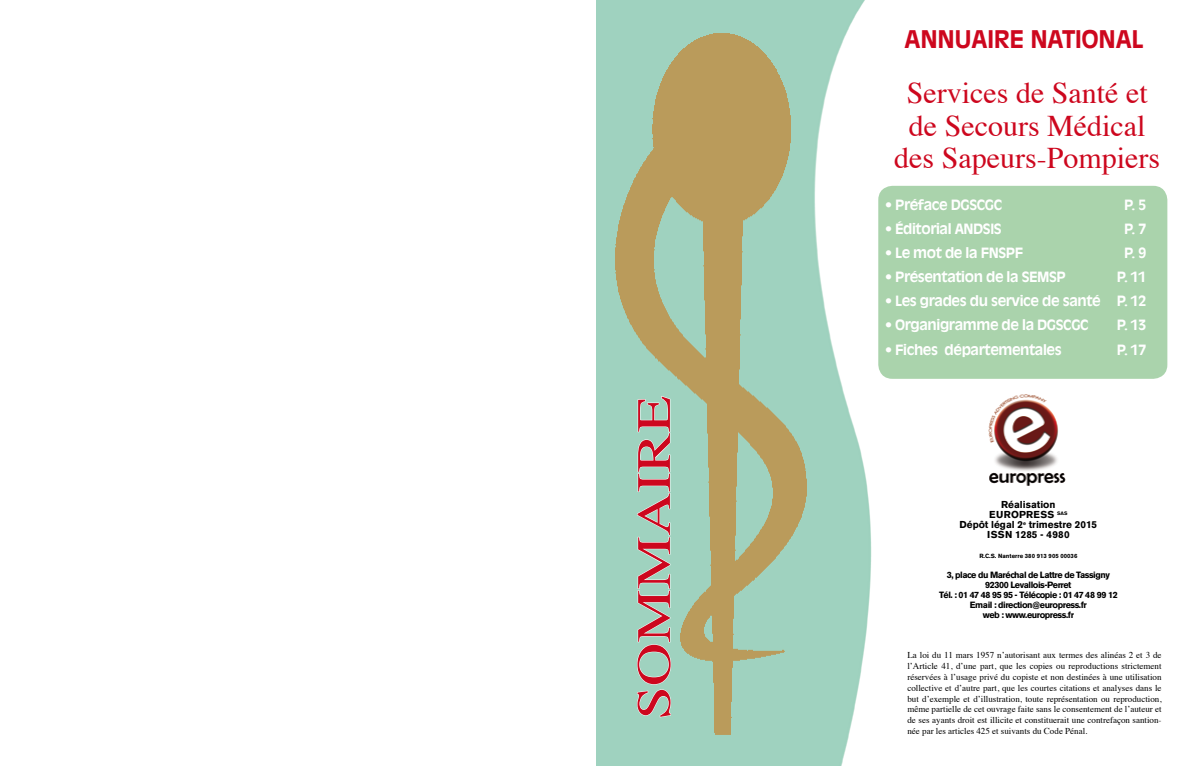
<style>
.page{position:relative;width:1191px;height:766px;background:#fff}
.page>*{position:absolute;margin:0;border:0;box-sizing:border-box;transform-origin:0 0}
.t1{font:48px "Times";color:#cd071e;scale:1.25 1}
.t2{font:30px/32px "Times";color:#cd071e;text-align:center}
.t3{font:700 24px "Antique Olive";letter-spacing:-.01em;color:#cd071e}
.t4{font:700 14px "Antique Olive";letter-spacing:-.03em;color:#fff}
.t5{font:700 10px/10px "Akzidenz Grotesk BE";color:#000;text-align:center}
.t6{font:9px/10.8px "Times";color:#000;text-align:justify}
.t7{font:700 9px/10px "Akzidenz Grotesk BE";letter-spacing:-.05em;color:#000;text-align:center}
.t8{font:700 6px "Akzidenz Grotesk BE";color:#000}
</style>
<div class="page">
<img style="left:596px;top:0;width:292px;height:765px">
<img style="left:608px;top:13px;width:225px;height:752px">
<svg style="left:636px;top:395px;width:35px;height:322px;background:#aed9c9"></svg>
<div style="left:878px;top:186px;width:289px;height:193px;background:#aad3ac;border-radius:14px"></div>
<img style="left:988px;top:394px;width:78px;height:92px">
<svg style="left:596px;top:764px;width:6px;height:2px"></svg>
<p class="t1" style="left:609px;top:719px;width:260px;rotate:-90deg">SOMMAIRE</p>
<p class="t3" style="left:904px;top:25px;width:240px">ANNUAIRE NATIONAL</p>
<p class="t2" style="left:894px;top:75px;width:267px">Services de Santé et de Secours Médical des Sapeurs-Pompiers</p>
<p class="t4" style="left:885px;top:197px;width:119px">• Préface DGSCGC</p>
<p class="t4" style="left:1124px;top:197px;width:23px">P. 5</p>
<p class="t4" style="left:885px;top:221px;width:118px">• Éditorial ANDSIS</p>
<p class="t4" style="left:1124px;top:221px;width:23px">P. 7</p>
<p class="t4" style="left:885px;top:244px;width:140px">• Le mot de la FNSPF</p>
<p class="t4" style="left:1124px;top:244px;width:23px">P. 9</p>
<p class="t4" style="left:885px;top:268px;width:182px">• Présentation de la SEMSP</p>
<p class="t4" style="left:1116px;top:268px;width:31px">P. 11</p>
<p class="t4" style="left:885px;top:292px;width:263px">• Les grades du service de santé P. 12</p>
<p class="t4" style="left:885px;top:316px;width:205px">• Organigramme de la DGSCGC</p>
<p class="t4" style="left:1116px;top:316px;width:31px">P. 13</p>
<p class="t4" style="left:885px;top:340px;width:178px">• Fiches départementales</p>
<p class="t4" style="left:1116px;top:340px;width:31px">P. 17</p>
<p class="t5" style="left:959px;top:499px;width:139px">Réalisation<br>EUROPRESS <sup>SAS<br></sup>Dépôt légal 2<sup>e</sup> trimestre 2015<br>ISSN 1285 - 4980</p>
<p class="t8" style="left:979px;top:552px;width:99px">R.C.S. Nanterre 380 913 905 00036</p>
<p class="t7" style="left:939px;top:569px;width:180px">3, place du Maréchal de Lattre de Tassigny 92300 Levallois-Perret<br>Tél. : 01 47 48 95 95 - Télécopie : 01 47 48 99 12<br>Email : direction@europress.fr<br>web : www.europress.fr</p>
<p class="t6" style="left:907px;top:649px;width:256px">La loi du 11 mars 1957 n’autorisant aux termes des alinéas 2 et 3 de l’Article 41, d’une part, que les copies ou reproductions strictement réservées à l’usage privé du copiste et non destinées à une utilisation collective et d’autre part, que les courtes citations et analyses dans le but d’exemple et d’illustration, toute représentation ou reproduction, même partielle de cet ouvrage faite sans le consentement de l’auteur et de ses ayants droit est illicite et constituerait une contrefaçon santion&shy;née par les articles 425 et suivants du Code Pénal.</p>
</div>
